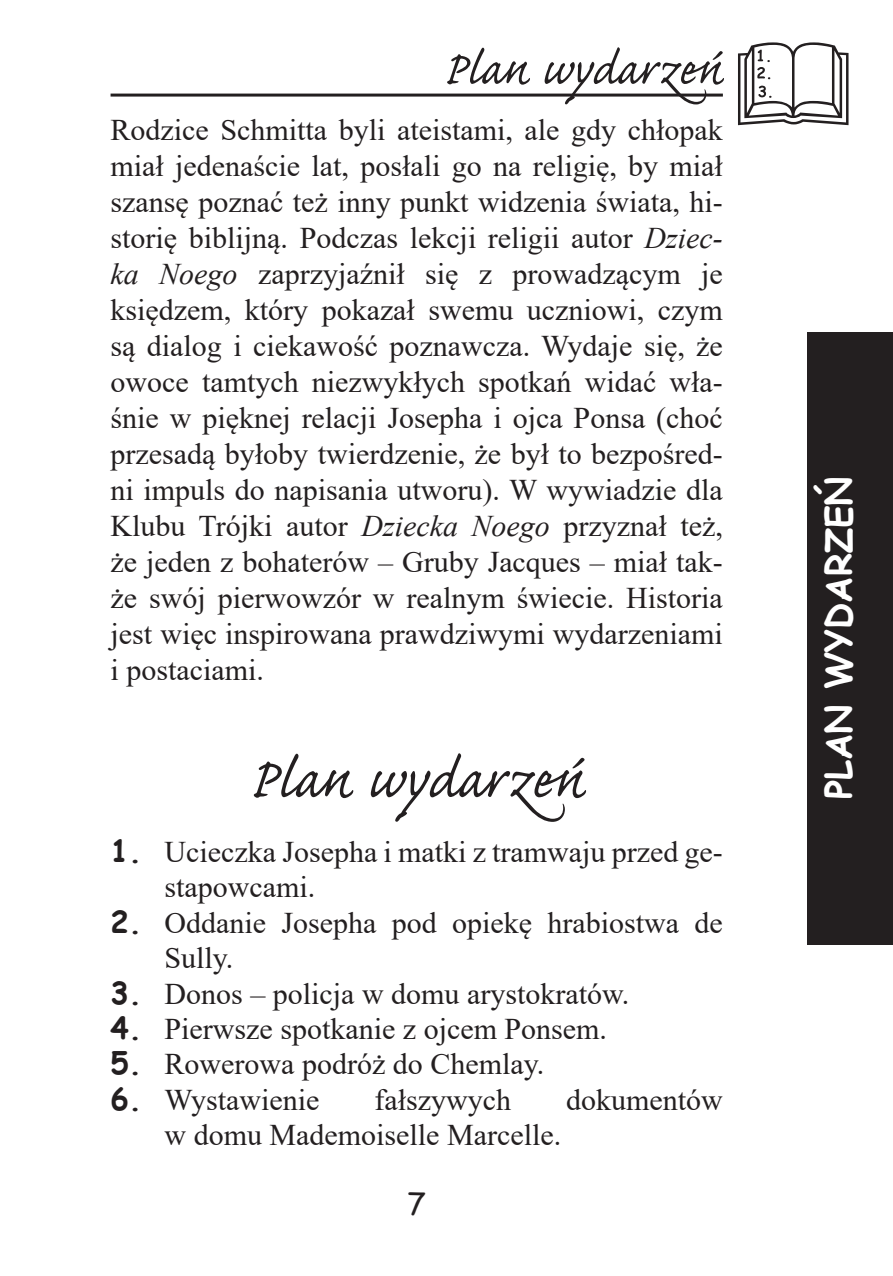
<style>
.page{position:relative;width:893px;height:1276px;background:#fff}
.page>*{position:absolute;margin:0;border:0;box-sizing:border-box;transform-origin:0 0}
.Rozdzial{font:72px "Caflisch Script Pro";color:#231f20}
.t1{font:60px "Caflisch Script Pro";letter-spacing:.005em;color:#231f20}
.t2{font:700 36px "Comic Sans MS";color:#fff}
.Normalny{font:30px/36px "Times New Roman";color:#231f20}
.t3{font:30px "Comic Sans MS";color:#231f20}
.s1{font-style:italic}
.s2{font-family:"Comic Sans MS";font-weight:700}
</style>
<div class="page">
<div style="left:808px;top:332px;width:85px;height:612px;background:#231f20"></div>
<hr style="left:111px;top:94px;width:612px;height:3px;background:#231f20">
<svg style="left:738px;top:42px;width:110px;height:83px"></svg>
<h2 class="t1" style="left:443px;top:38px;width:282px">Plan wydarzeń</h2>
<p class="Normalny" style="left:111px;top:111px;width:614px;text-align:justify">Rodzice Schmitta byli ateistami, ale gdy chłopak miał jedenaście lat, posłali go na religię, by miał szansę poznać też inny punkt widzenia świata, hi&shy;storię biblijną. Podczas lekcji religii autor <span class="s1">Dziec&shy;ka Noego</span> zaprzyjaźnił się z prowadzącym je księdzem, który pokazał swemu uczniowi, czym są dialog i ciekawość poznawcza. Wydaje się, że owoce tamtych niezwykłych spotkań widać wła&shy;śnie w pięknej relacji Josepha i ojca Ponsa (choć przesadą byłoby twierdzenie, że był to bezpośred&shy;ni impuls do napisania utworu). W wywiadzie dla Klubu Trójki autor <span class="s1">Dziecka Noego</span> przyznał też, że jeden z bohaterów – Gruby Jacques – miał tak&shy;że swój pierwowzór w realnym świecie. Historia jest więc inspirowana prawdziwymi wydarzeniami i postaciami.</p>
<p class="Rozdzial" style="left:249px;top:742px;width:338px">Plan wydarzeń</p>
<p class="Normalny" style="left:165px;top:833px;width:560px;text-indent:-54px"><span class="s2">1.</span> Ucieczka Josepha i matki z tramwaju przed ge&shy;stapowcami.</p>
<p class="Normalny" style="left:165px;top:904px;width:560px;text-indent:-54px"><span class="s2">2.</span> Oddanie Josepha pod opiekę hrabiostwa de<br>Sully.</p>
<p class="Normalny" style="left:111px;top:974px;width:520px"><span class="s2">3.</span> Donos – policja w domu arystokratów.</p>
<p class="Normalny" style="left:111px;top:1010px;width:498px"><span class="s2">4.</span> Pierwsze spotkanie z ojcem Ponsem.</p>
<p class="Normalny" style="left:111px;top:1045px;width:435px"><span class="s2">5.</span> Rowerowa podróż do Chemlay.</p>
<p class="Normalny" style="left:111px;top:1080px;width:210px"><span class="s2">6.</span> Wystawienie</p>
<p class="Normalny" style="left:374px;top:1080px;width:138px">fałszywych</p>
<p class="Normalny" style="left:566px;top:1080px;width:158px">dokumentów</p>
<p class="Normalny" style="left:165px;top:1116px;width:398px">w domu Mademoiselle Marcelle.</p>
<p class="t3" style="left:408px;top:1181px;width:20px">7</p>
<p class="t2" style="left:812px;top:799px;width:324px;rotate:-90deg">PLAN WYDARZEŃ</p>
</div>
